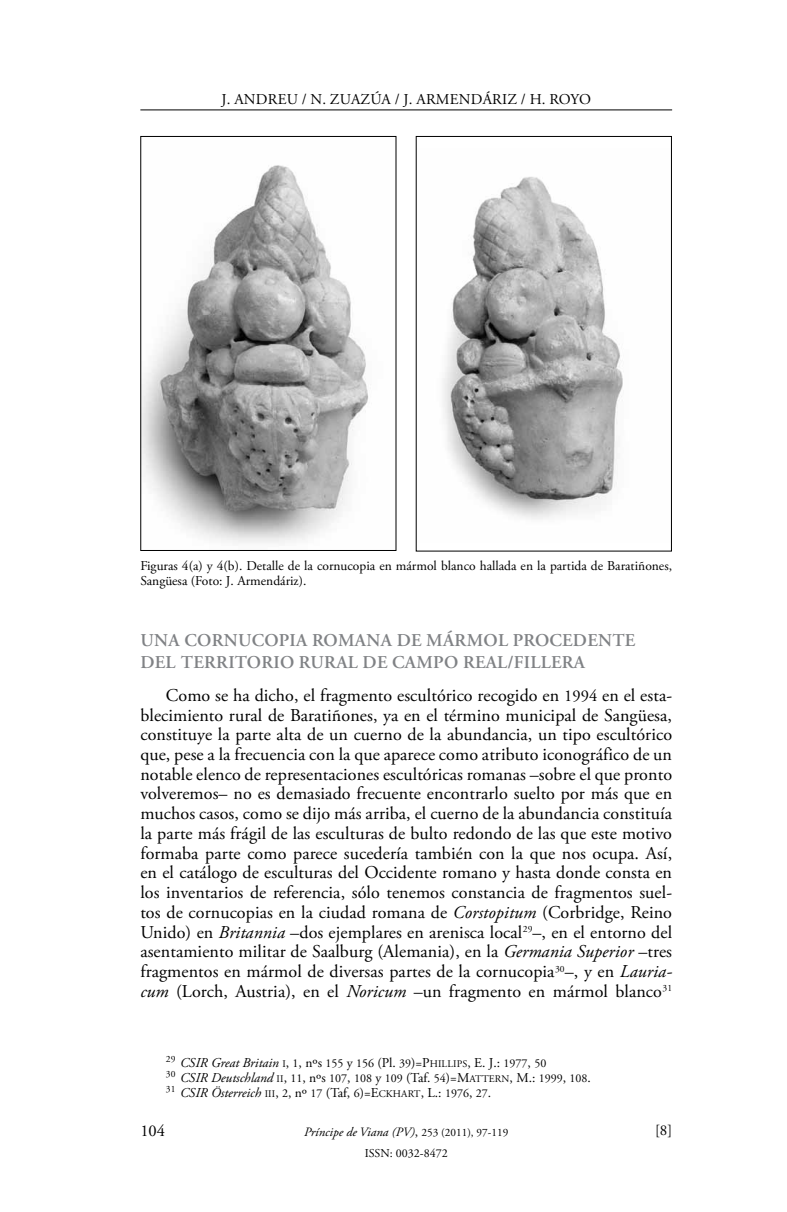
<style>
.page{position:relative;width:787px;height:1212px;background:#fff}
.page>*{position:absolute;margin:0;border:0;box-sizing:border-box;transform-origin:0 0}
.t1{font:18px/19.8px "Adobe Garamond Pro";letter-spacing:.005em;color:#000;text-align:justify}
.t2{font:600 18px/22.5px "Adobe Garamond Pro";letter-spacing:.015em;color:#808285}
.t3{font:16.5px "Adobe Garamond Pro";color:#000}
.t4{font:15px "Adobe Garamond Pro";letter-spacing:.015em;color:#000}
.t5{font:13.5px/15px "Adobe Garamond Pro";letter-spacing:-.01em;color:#000}
.t6{font:italic 12.75px "Adobe Garamond Pro";color:#000}
.t7{font:12px "Adobe Garamond Pro";color:#000}
.s1{font-size:16.5px}
.s2{font-style:italic}
.s3{font-size:10.2px}
.s4{font-size:12px}
.s5{font-size:13.5px}
.s6{font-style:normal;font-size:13.5px}
.s7{font-style:normal;font-size:11.25px}
</style>
<div class="page">
<hr style="left:140px;top:110px;width:532px;height:1px;background:#000">
<img style="left:142px;top:165px;width:226px;height:378px">
<div style="left:140px;top:136px;width:256px;height:415px;border:1px solid #000"></div>
<img style="left:443px;top:177px;width:180px;height:342px">
<p class="t4" style="left:221px;top:91px;width:371px">J. Andreu / N. Zuazúa / J. Armendáriz / H. Royo</p>
<p class="t5" style="left:140px;top:559px;width:533px">Figuras 4(a) y 4(b). Detalle de la cornucopia en mármol blanco hallada en la partida de Baratiñones,<br>Sangüesa (Foto: J. Armendáriz).</p>
<p class="t2" style="left:140px;top:629px;width:496px">UNA CORNUCOPIA ROMANA DE MÁRMOL PROCEDENTE<br>DEL TERRITORIO RURAL DE CAMP O REAL/FI LLERA</p>
<p class="t1" style="left:140px;top:686px;width:533px;text-indent:26px">Como se ha dicho, el fragmento escultórico recogido en <span class="s1">1994</span> en el esta&shy;blecimiento rural de Baratiñones, ya en el término municipal de Sangüesa, constituye la parte alta de un cuerno de la abundancia, un tipo escultórico que, pese a la frecuencia con la que aparece como atributo iconográfico de un notable elenco de representaciones escultóricas romanas –sobre el que pronto volveremos– no es demasiado frecuente encontrarlo suelto por más que en muchos casos, como se dijo más arriba, el cuerno de la abundancia constituía la parte más frágil de las esculturas de bulto redondo de las que este motivo formaba parte como parece sucedería también con la que nos ocupa. Así, en el catálogo de esculturas del Occidente romano y hasta donde consta en los inventarios de referencia, sólo tenemos constancia de fragmentos suel&shy;tos de cornucopias en la ciudad romana de <span class="s2">Corstopitum</span> (Corbridge, Reino Unido) en <span class="s2">Britannia</span> –dos ejemplares en arenisca local<sup>29</sup>–, en el entorno del asentamiento militar de Saalburg (Alemania), en la <span class="s2">Germania Superior</span> –tres fragmentos en mármol de diversas partes de la cornucopia<sup>30</sup>–, y en <span class="s2">Lauria&shy;cum</span> (Lorch, Austria), en el <span class="s2">Noricum</span> –un fragmento en mármol blanco<sup>31</sup></p>
<p class="t5" style="left:166px;top:1056px;width:382px"><sup>29</sup> <span class="s2">CSIR Great Britain</span> <span class="s3">I</span>, <span class="s4">1</span>, nºs <span class="s4">155</span> y <span class="s4">156</span> (Pl. <span class="s4">39</span>)=P<span class="s3">hillips</span> , E. J.: <span class="s4">1977</span>, <span class="s4">50<br></span><sup>30</sup> <span class="s2">CSIR Deutschland</span> <span class="s3">ii</span>, <span class="s4">11</span>, nºs <span class="s4">107</span>, <span class="s4">108</span> y <span class="s4">109</span> (Taf. <span class="s4">54</span>)=M<span class="s3">atter</span></p>
<p class="t7" style="left:501px;top:1071px;width:91px"><span class="s3">n</span><span class="s5">, M.:</span> 1999<span class="s5">,</span> 108<span class="s5">.</span></p>
<p class="t5" style="left:166px;top:1086px;width:327px"><sup>31</sup> <span class="s2">CSIR Österreich</span> <span class="s3">iii</span>, <span class="s4">2</span>, nº <span class="s4">17</span> (Taf, <span class="s4">6</span>)=E<span class="s3">ckhart</span>, L.: <span class="s4">1976</span>, <span class="s4">27</span>.</p>
<p class="t3" style="left:140px;top:1120px;width:26px">104</p>
<p class="t6" style="left:304px;top:1124px;width:206px">Príncipe de Viana (PV)<span class="s6">,</span> <span class="s7">253 (2011), 97-119</span></p>
<p class="t7" style="left:365px;top:1146px;width:85px">ISSN: 0032-8472</p>
<p class="t4" style="left:655px;top:1121px;width:19px">[8]</p>
</div>
